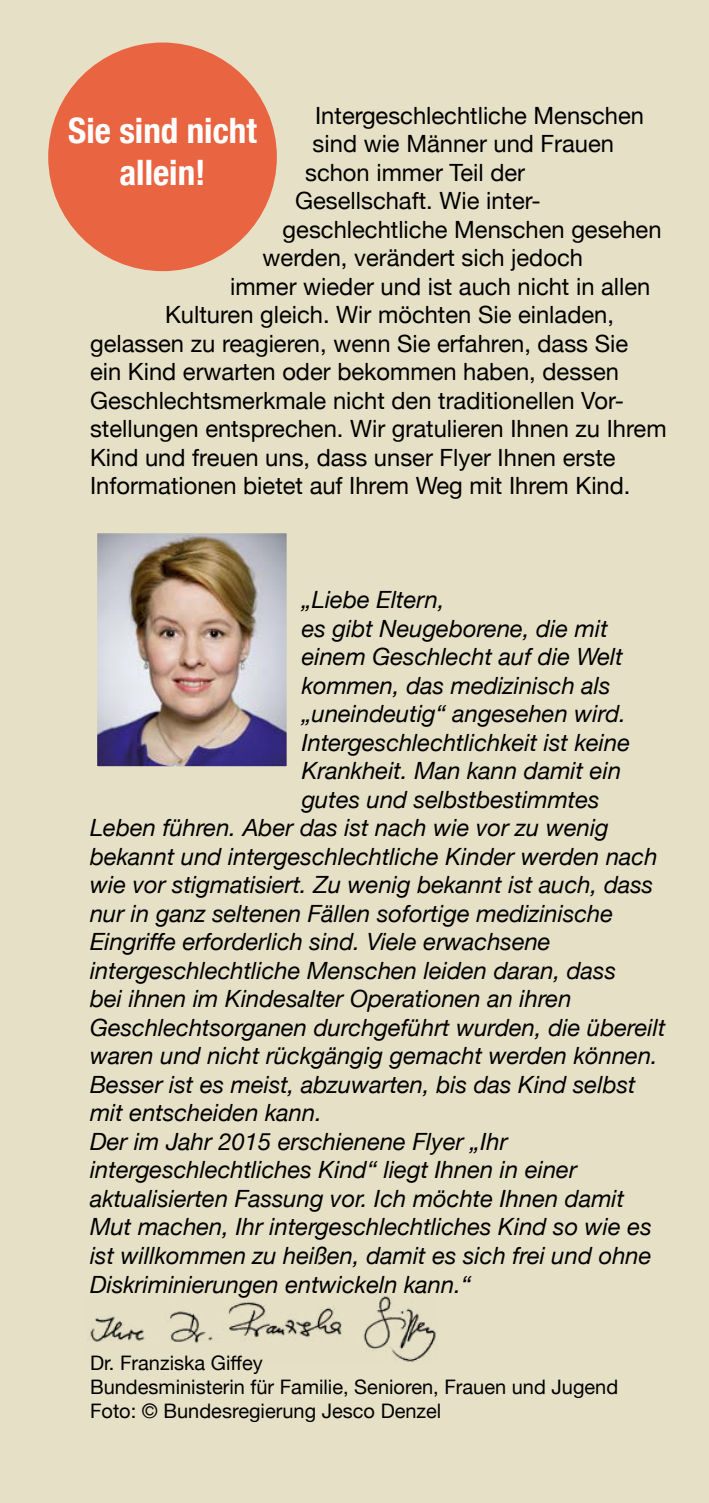
<style>
.page{position:relative;width:709px;height:1503px;background:#fff}
.page>*{position:absolute;margin:0;border:0;box-sizing:border-box;transform-origin:0 0}
._01-H1-Bubble{font:700 condensed 35px/42px "Helvetica Neue";color:#fff;text-align:center}
._08-P-Italic{font:italic 23.75px/28.5px "Helvetica Neue";color:#000}
._07-P-9_5pt{font:23.75px "Helvetica Neue";color:#000}
._09-P-Giffey{font:20px "Helvetica Neue";color:#000}
</style>
<div class="page">
<div style="left:0;top:0;width:709px;height:1502px;background:#e6e1c6"></div>
<div style="left:48px;top:43px;width:229px;height:228px;background:#e96541;border-radius:50%"></div>
<img style="left:98px;top:534px;width:188px;height:231px">
<img style="left:87px;top:1296px;width:349px;height:66px">
<p class="_07-P-9_5pt" style="left:315px;top:95px;width:330px">Intergeschlechtliche Menschen</p>
<p class="_07-P-9_5pt" style="left:313px;top:123px;width:303px">sind wie Männer und Frauen</p>
<p class="_07-P-9_5pt" style="left:305px;top:152px;width:221px">schon immer Teil der</p>
<p class="_07-P-9_5pt" style="left:295px;top:180px;width:247px">Gesellschaft. Wie inter-</p>
<p class="_07-P-9_5pt" style="left:283px;top:209px;width:380px">geschlechtliche Menschen gesehen</p>
<p class="_07-P-9_5pt" style="left:262px;top:237px;width:322px">werden, verändert sich jedoch</p>
<p class="_07-P-9_5pt" style="left:230px;top:266px;width:422px">immer wieder und ist auch nicht in allen</p>
<p class="_07-P-9_5pt" style="left:165px;top:294px;width:450px">Kulturen gleich. Wir möchten Sie einladen,</p>
<p class="_07-P-9_5pt" style="left:90px;top:323px;width:539px">gelassen zu reagieren, wenn Sie erfahren, dass Sie</p>
<p class="_07-P-9_5pt" style="left:90px;top:351px;width:530px">ein Kind erwarten oder bekommen haben, dessen</p>
<p class="_07-P-9_5pt" style="left:90px;top:380px;width:535px">Geschlechtsmerkmale nicht den traditionellen Vor-</p>
<p class="_07-P-9_5pt" style="left:90px;top:408px;width:578px">stellungen entsprechen. Wir gratulieren Ihnen zu Ihrem</p>
<p class="_07-P-9_5pt" style="left:90px;top:437px;width:527px">Kind und freuen uns, dass unser Flyer Ihnen erste</p>
<p class="_07-P-9_5pt" style="left:90px;top:465px;width:542px">Informationen bietet auf Ihrem Weg mit Ihrem Kind.</p>
<h1 class="_01-H1-Bubble" style="left:68px;top:107px;width:190px">Sie sind nicht allein!</h1>
<p class="_08-P-Italic" style="left:302px;top:584px;width:144px">„Liebe Eltern,</p>
<p class="_08-P-Italic" style="left:302px;top:613px;width:308px">es gibt Neugeborene, die mit</p>
<p class="_08-P-Italic" style="left:302px;top:641px;width:323px">einem Geschlecht auf die Welt</p>
<p class="_08-P-Italic" style="left:302px;top:670px;width:310px">kommen, das medizinisch als</p>
<p class="_08-P-Italic" style="left:302px;top:698px;width:326px">„uneindeutig“ angesehen wird.</p>
<p class="_08-P-Italic" style="left:302px;top:727px;width:330px">Intergeschlechtlichkeit ist keine</p>
<p class="_08-P-Italic" style="left:302px;top:755px;width:321px">Krankheit. Man kann damit ein</p>
<p class="_08-P-Italic" style="left:302px;top:784px;width:299px">gutes und selbstbestimmtes</p>
<p class="_08-P-Italic" style="left:90px;top:812px;width:520px">Leben führen. Aber das ist nach wie vor zu wenig</p>
<p class="_08-P-Italic" style="left:90px;top:841px;width:569px">bekannt und intergeschlechtliche Kinder werden nach</p>
<p class="_08-P-Italic" style="left:90px;top:869px;width:565px">wie vor stigmatisiert. Zu wenig bekannt ist auch, dass</p>
<p class="_08-P-Italic" style="left:90px;top:898px;width:524px">nur in ganz seltenen Fällen sofortige medizinische</p>
<p class="_08-P-Italic" style="left:90px;top:926px;width:462px">Eingriffe erforderlich sind. Viele erwachsene</p>
<p class="_08-P-Italic" style="left:90px;top:955px;width:527px">intergeschlechtliche Menschen leiden daran, dass</p>
<p class="_08-P-Italic" style="left:90px;top:983px;width:483px">bei ihnen im Kindesalter Operationen an ihren</p>
<p class="_08-P-Italic" style="left:90px;top:1012px;width:577px">Geschlechtsorganen durchgeführt wurden, die übereilt</p>
<p class="_08-P-Italic" style="left:90px;top:1040px;width:569px">waren und nicht rückgängig gemacht werden können.</p>
<p class="_08-P-Italic" style="left:90px;top:1069px;width:547px">Besser ist es meist, abzuwarten, bis das Kind selbst</p>
<p class="_08-P-Italic" style="left:90px;top:1097px;width:233px">mit entscheiden kann.</p>
<p class="_08-P-Italic" style="left:90px;top:1126px;width:563px">Der im Jahr 2015 erschienene Flyer „Ihr intergeschlechtliches Kind“ liegt Ihnen in einer aktualisierten Fassung vor. Ich möchte Ihnen damit Mut machen, Ihr intergeschlechtliches Kind so wie es ist willkommen zu heißen, damit es sich frei und ohne Diskriminierungen entwickeln kann.“</p>
<p class="_09-P-Giffey" style="left:90px;top:1345px;width:174px">Dr. Franziska Giffey</p>
<p class="_09-P-Giffey" style="left:90px;top:1369px;width:529px">Bundesministerin für Familie, Senioren, Frauen und Jugend</p>
<p class="_09-P-Giffey" style="left:90px;top:1393px;width:353px">Foto: © Bundesregierung Jesco Denzel</p>
</div>
